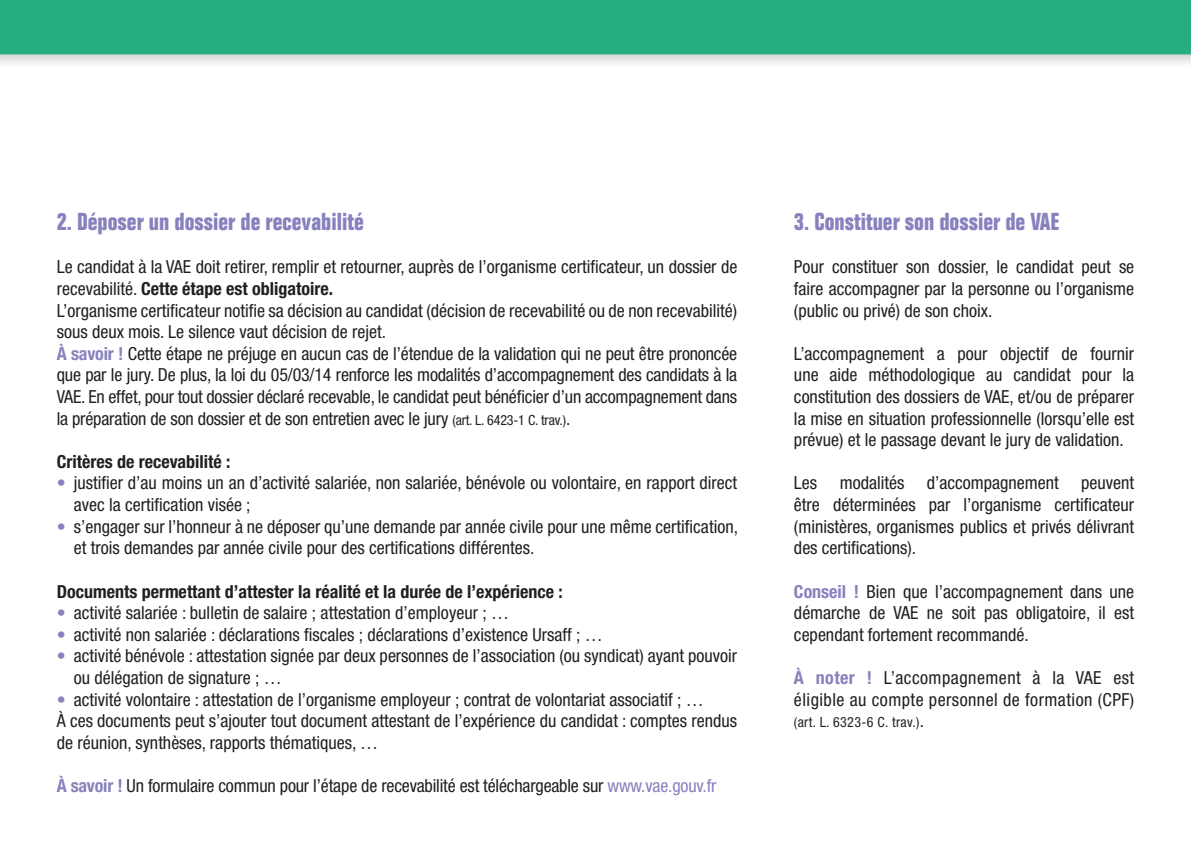
<style>
.page{position:relative;width:1191px;height:851px;background:#fff}
.page>*{position:absolute;margin:0;border:0;box-sizing:border-box;transform-origin:0 0}
.t1{font:700 condensed 24px "Folio";color:#8781bd}
.t2{font:condensed 18px/21.6px "Helvetica Neue";color:#231f20}
.t3{font:700 condensed 18px "Helvetica Neue";color:#231f20}
.t4{font:condensed 18px/21.6px "Helvetica Neue";letter-spacing:.025em;color:#231f20}
.t5{font:condensed 14px "Helvetica Neue";letter-spacing:.025em;color:#231f20}
.s1{font-weight:700}
.s2{font-weight:700;color:#8781bd}
.s3{font-size:14px}
.s4{color:#8781bd}
.s5{font-size:18px}
</style>
<div class="page">
<div style="left:0;top:0;width:1191px;height:147px;background:#231f20;opacity:.2"></div>
<div style="left:0;top:0;width:1191px;height:54px;background:#26ae81"></div>
<h1 class="t1" style="left:57px;top:208px;width:308px">2. Déposer un dossier de recevabilité</h1>
<p class="t2" style="left:57px;top:256px;width:682px">Le candidat à la VAE doit retirer, remplir et retourner, auprès de l’organisme certificateur, un dossier de recevabilité. <span class="s1">Cette étape est obligatoire.<br></span>L’organisme certificateur notifie sa décision au candidat (décision de recevabilité ou de non recevabilité) sous deux mois. Le silence vaut décision de rejet.<br><span class="s2">À savoir !</span> Cette étape ne préjuge en aucun cas de l’étendue de la validation qui ne peut être prononcée que par le jury. De plus, la loi du 05/03/14 renforce les modalités d’accompagnement des candidats à la VAE. En effet, pour tout dossier déclaré recevable, le candidat peut bénéficier d’un accompagnement dans la préparation de son dossier et de son entretien avec le jury <span class="s3">(art. L. 6423-1 C. trav.)</span>.</p>
<p class="t3" style="left:57px;top:450px;width:175px">Critères de recevabilité :</p>
<p class="t2" style="left:74px;top:472px;width:665px;text-indent:-17px"><span class="s4">•</span> justifier d’au moins un an d’activité salariée, non salariée, bénévole ou volontaire, en rapport direct avec la certification visée ;</p>
<p class="t2" style="left:74px;top:515px;width:666px;text-indent:-17px"><span class="s4">•</span> s’engager sur l’honneur à ne déposer qu’une demande par année civile pour une même certification, et trois demandes par année civile pour des certifications différentes.</p>
<p class="t3" style="left:57px;top:580px;width:508px">Documents permettant d’attester la réalité et la durée de l’expérience :</p>
<p class="t2" style="left:57px;top:601px;width:454px"><span class="s4">•</span> activité salariée : bulletin de salaire ; attestation d’employeur ; …</p>
<p class="t2" style="left:57px;top:623px;width:547px"><span class="s4">•</span> activité non salariée : déclarations fiscales ; déclarations d’existence Ursaff ; …</p>
<p class="t2" style="left:74px;top:645px;width:665px;text-indent:-17px"><span class="s4">•</span> activité bénévole : attestation signée par deux personnes de l’association (ou syndicat) ayant pouvoir ou délégation de signature ; …</p>
<p class="t2" style="left:57px;top:688px;width:682px"><span class="s4">•</span> activité volontaire : attestation de l’organisme employeur ; contrat de volontariat associatif ; …<br>À ces documents peut s’ajouter tout document attestant de l’expérience du candidat : comptes rendus de réunion, synthèses, rapports thématiques, …</p>
<p class="t2" style="left:57px;top:774px;width:661px"><span class="s2">À savoir !</span> Un formulaire commun pour l’étape de recevabilité est téléchargeable sur <span class="s4">www.vae.gouv.fr</span></p>
<h1 class="t1" style="left:794px;top:208px;width:267px">3. Constituer son dossier de VAE</h1>
<p class="t2" style="left:794px;top:256px;width:342px;text-align:justify">Pour constituer son dossier, le candidat peut se faire accompagner par la personne ou l’organisme (public ou privé) de son choix.</p>
<p class="t2" style="left:794px;top:342px;width:342px;text-align:justify">L’accompagnement a pour objectif de fournir une aide méthodologique au candidat pour la constitution des dossiers de VAE, et/ou de préparer la mise en situation professionnelle (lorsqu’elle est prévue) et le passage devant le jury de validation.</p>
<p class="t2" style="left:794px;top:472px;width:342px;text-align:justify">Les modalités d’accompagnement peuvent être déterminées par l’organisme certificateur (ministères, organismes publics et privés délivrant des certifications).</p>
<p class="t2" style="left:794px;top:580px;width:342px;text-align:justify"><span class="s2">Conseil !</span> Bien que l’accompagnement dans une démarche de VAE ne soit pas obligatoire, il est cependant fortement recommandé.</p>
<p class="t4" style="left:794px;top:666px;width:342px"><span class="s2">À noter !</span> L’accompagnement à la VAE est éligible au compte personnel de formation (CPF)</p>
<p class="t5" style="left:794px;top:714px;width:132px">(art. L. 6323-6 C. trav.)<span class="s5">.</span></p>
</div>
